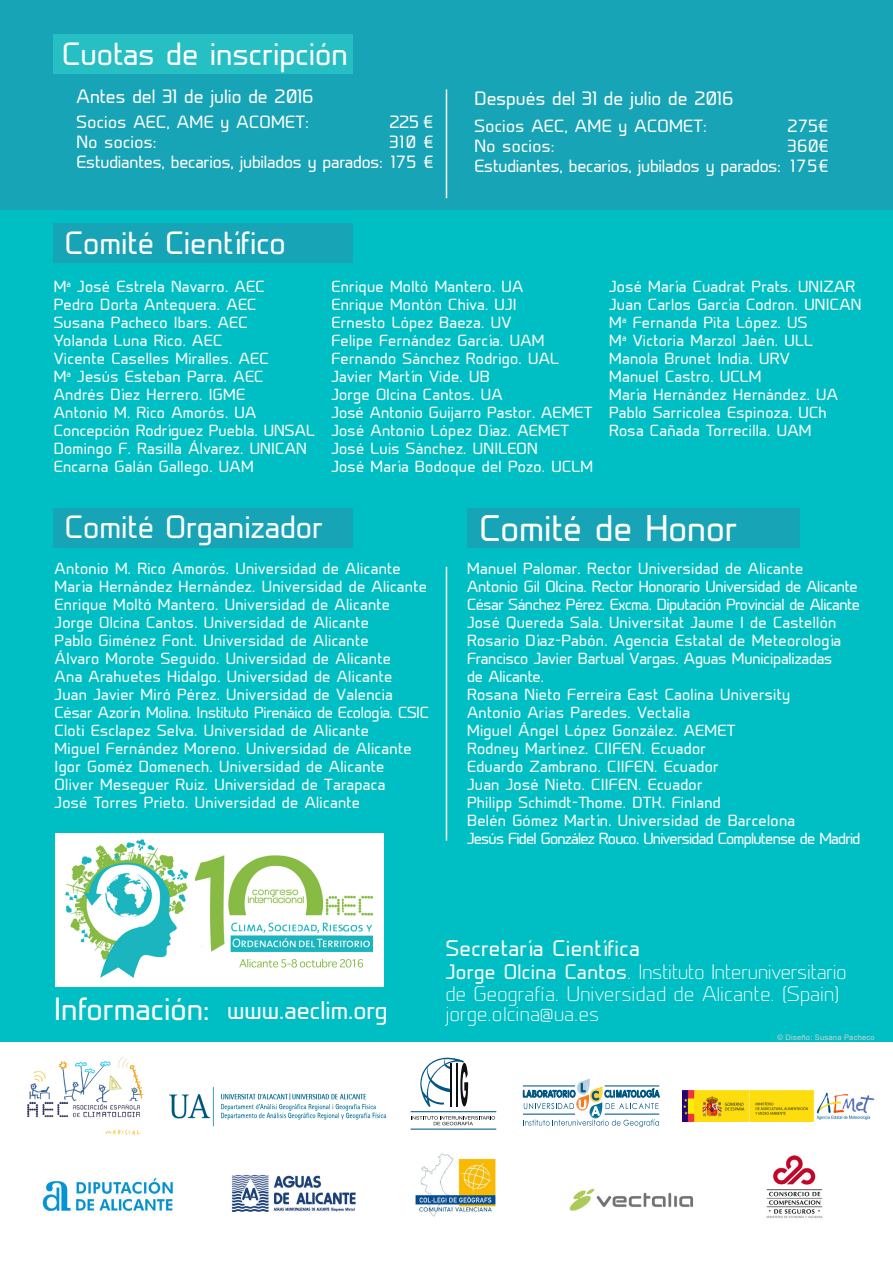
<style>
.page{position:relative;width:893px;height:1263px;background:#fff}
.page>*{position:absolute;margin:0;border:0;box-sizing:border-box;transform-origin:0 0}
.t1{font:34.5px "Prime";color:#fff}
.t2{font:30px "Prime";color:#fff}
.t3{font:24px "Prime";color:#fff}
.t4{font:21px "Prime";letter-spacing:.02em;color:#fff}
.t5{font:300 19.5px/22.5px "Prime";letter-spacing:.02em;color:#fff}
.t6{font:18px "Prime";color:#fff}
.t7{font:16.5px "Prime";letter-spacing:-.01em;color:#fff}
.t8{font:16.5px "Prime";letter-spacing:.02em;color:#fff}
.t9{font:15px "Prime";letter-spacing:.02em;color:#fff}
.t10{font:15px "Prime";letter-spacing:-.02em;color:#fff}
.t11{font:15px "Prime";letter-spacing:-.01em;color:#fff}
.t12{font:15px "Prime";letter-spacing:-.03em;color:#fff}
.t13{font:15px "Prime";letter-spacing:-.05em;color:#fff}
.t14{font:7.5px "Arial";letter-spacing:.03em;color:#cdced0}
.s1{font-weight:400}
</style>
<div class="page">
<div style="left:0;top:0;width:893px;height:210px;background:#16a4b6"></div>
<hr style="left:446px;top:89px;width:1px;height:109px;background:#fff">
<div style="left:0;top:210px;width:893px;height:831px;background:#00bfc4"></div>
<div style="left:54px;top:224px;width:299px;height:39px;background:#16a4b6"></div>
<div style="left:54px;top:508px;width:299px;height:39px;background:#16a4b6"></div>
<div style="left:467px;top:508px;width:332px;height:39px;background:#16a4b6"></div>
<div style="left:55px;top:833px;width:328px;height:153px;background:#fff"></div>
<img style="left:66px;top:839px;width:121px;height:139px">
<img style="left:195px;top:856px;width:177px;height:95px">
<svg style="left:239px;top:959px;width:124px;height:8px"></svg>
<div style="left:54px;top:35px;width:299px;height:39px;background:#26bfc4"></div>
<hr style="left:446px;top:567px;width:1px;height:273px;background:#fff">
<img style="left:42px;top:1178px;width:132px;height:35px">
<img style="left:415px;top:1153px;width:81px;height:64px">
<img style="left:232px;top:1175px;width:124px;height:37px">
<img style="left:27px;top:1056px;width:117px;height:79px">
<svg style="left:523px;top:1078px;width:136px;height:49px"></svg>
<hr style="left:605px;top:1085px;width:54px;height:1px;background:#005882">
<hr style="left:523px;top:1085px;width:52px;height:1px;background:#005882">
<hr style="left:523px;top:1114px;width:52px;height:1px;background:#005882">
<hr style="left:605px;top:1114px;width:54px;height:1px;background:#005882">
<hr style="left:411px;top:1129px;width:85px;height:1px;background:#045686">
<hr style="left:411px;top:1111px;width:85px;height:1px;background:#045686">
<svg style="left:411px;top:1116px;width:84px;height:9px"></svg>
<svg style="left:420px;top:1057px;width:48px;height:50px"></svg>
<img style="left:683px;top:1091px;width:192px;height:30px">
<img style="left:169px;top:1086px;width:217px;height:41px">
<img style="left:569px;top:1188px;width:124px;height:23px">
<img style="left:766px;top:1155px;width:57px;height:63px">
<p class="t2" style="left:62px;top:36px;width:287px">Cuotas de inscripción</p>
<p class="t6" style="left:77px;top:85px;width:239px">Antes del 31 de julio de 2016</p>
<p class="t8" style="left:77px;top:112px;width:233px">Socios AEC, AME y ACOMET:</p>
<p class="t7" style="left:389px;top:112px;width:46px">225 €</p>
<p class="t8" style="left:77px;top:132px;width:81px">No socios:</p>
<p class="t7" style="left:389px;top:132px;width:46px">310 €</p>
<p class="t7" style="left:77px;top:152px;width:358px">Estudiantes, becarios, jubilados y parados: 175 €</p>
<p class="t2" style="left:65px;top:225px;width:223px">Comité Científico</p>
<p class="t6" style="left:475px;top:88px;width:261px">Después del 31 de julio de 2016</p>
<p class="t8" style="left:475px;top:116px;width:233px">Socios AEC, AME y ACOMET:</p>
<p class="t7" style="left:787px;top:116px;width:42px">275€</p>
<p class="t8" style="left:475px;top:136px;width:81px">No socios:</p>
<p class="t7" style="left:787px;top:136px;width:43px">360€</p>
<p class="t7" style="left:475px;top:156px;width:355px">Estudiantes, becarios, jubilados y parados: 175€</p>
<p class="t9" style="left:54px;top:277px;width:212px">M<sup>a</sup> José Estrela Navarro. AEC</p>
<p class="t9" style="left:54px;top:295px;width:204px">Pedro Dorta Antequera. AEC</p>
<p class="t9" style="left:54px;top:313px;width:195px">Susana Pacheco Ibars. AEC</p>
<p class="t9" style="left:54px;top:331px;width:170px">Yolanda Luna Rico. AEC</p>
<p class="t9" style="left:54px;top:349px;width:216px">Vicente Caselles Miralles. AEC</p>
<p class="t9" style="left:54px;top:367px;width:211px">M<sup>a</sup> Jesús Esteban Parra. AEC</p>
<p class="t9" style="left:54px;top:385px;width:193px">Andrés Díez Herrero. IGME</p>
<p class="t9" style="left:54px;top:403px;width:204px">Antonio M. Rico Amorós. UA</p>
<p class="t9" style="left:54px;top:421px;width:262px">Concepción Rodríguez Puebla. UNSAL</p>
<p class="t9" style="left:54px;top:439px;width:255px">Domingo F. Rasilla Álvarez. UNICAN</p>
<p class="t9" style="left:54px;top:457px;width:201px">Encarna Galán Gallego. UAM</p>
<p class="t9" style="left:331px;top:277px;width:193px">Enrique Moltó Mantero. UA</p>
<p class="t9" style="left:331px;top:295px;width:187px">Enrique Montón Chiva. UJI</p>
<p class="t9" style="left:331px;top:313px;width:181px">Ernesto López Baeza. UV</p>
<p class="t9" style="left:331px;top:331px;width:215px">Felipe Fernández García. UAM</p>
<p class="t9" style="left:331px;top:349px;width:229px">Fernando Sánchez Rodrigo. UAL</p>
<p class="t9" style="left:331px;top:367px;width:160px">Javier Martín Vide. UB</p>
<p class="t9" style="left:331px;top:385px;width:173px">Jorge Olcina Cantos. UA</p>
<p class="t9" style="left:331px;top:403px;width:262px">José Antonio Guijarro Pastor. AEMET</p>
<p class="t9" style="left:331px;top:421px;width:239px">José Antonio López Díaz. AEMET</p>
<p class="t9" style="left:331px;top:439px;width:208px">José Luis Sánchez. UNILEON</p>
<p class="t9" style="left:331px;top:457px;width:263px">José María Bodoque del Pozo. UCLM</p>
<p class="t9" style="left:609px;top:277px;width:248px">José María Cuadrat Prats. UNIZAR</p>
<p class="t9" style="left:609px;top:295px;width:254px">Juan Carlos García Codron. UNICAN</p>
<p class="t9" style="left:609px;top:313px;width:200px">M<sup>a</sup> Fernanda Pita López. US</p>
<p class="t9" style="left:609px;top:331px;width:205px">M<sup>a</sup> Victoria Marzol Jaén. ULL</p>
<p class="t9" style="left:609px;top:349px;width:182px">Manola Brunet India. URV</p>
<p class="t9" style="left:609px;top:367px;width:154px">Manuel Castro. UCLM</p>
<p class="t9" style="left:609px;top:385px;width:230px">María Hernández Hernández. UA</p>
<p class="t9" style="left:609px;top:403px;width:219px">Pablo Sarricolea Espinoza. UCh</p>
<p class="t9" style="left:609px;top:421px;width:204px">Rosa Cañada Torrecilla. UAM</p>
<p class="t2" style="left:65px;top:509px;width:260px">Comité Organizador</p>
<p class="t9" style="left:55px;top:559px;width:348px">Antonio M. Rico Amorós. Universidad de Alicante</p>
<p class="t9" style="left:55px;top:577px;width:374px">María Hernández Hernández. Universidad de Alicante</p>
<p class="t9" style="left:55px;top:595px;width:337px">Enrique Moltó Mantero. Universidad de Alicante</p>
<p class="t9" style="left:55px;top:613px;width:316px">Jorge Olcina Cantos. Universidad de Alicante</p>
<p class="t9" style="left:55px;top:631px;width:316px">Pablo Giménez Font. Universidad de Alicante</p>
<p class="t9" style="left:55px;top:649px;width:338px">Álvaro Morote Seguido. Universidad de Alicante</p>
<p class="t9" style="left:55px;top:667px;width:339px">Ana Arahuetes Hidalgo. Universidad de Alicante</p>
<p class="t9" style="left:55px;top:685px;width:340px">Juan Javier Miró Pérez. Universidad de Valencia</p>
<p class="t10" style="left:55px;top:703px;width:376px">César Azorín Molina. Instituto Pirenáico de Ecología. CSIC</p>
<p class="t9" style="left:55px;top:721px;width:316px">Cloti Esclapez Selva. Universidad de Alicante</p>
<p class="t9" style="left:55px;top:739px;width:358px">Miguel Fernández Moreno. Universidad de Alicante</p>
<p class="t9" style="left:55px;top:757px;width:331px">Igor Goméz Domenech. Universidad de Alicante</p>
<p class="t9" style="left:55px;top:775px;width:332px">Oliver Meseguer Ruiz. Universidad de Tarapaca</p>
<p class="t9" style="left:55px;top:793px;width:307px">José Torres Prieto. Universidad de Alicante</p>
<p class="t1" style="left:479px;top:508px;width:260px">Comité de Honor</p>
<p class="t9" style="left:467px;top:559px;width:338px">Manuel Palomar. Rector Universidad de Alicante</p>
<p class="t10" style="left:467px;top:577px;width:392px">Antonio Gil Olcina. Rector Honorario Universidad de Alicante</p>
<p class="t12" style="left:467px;top:595px;width:394px">César Sánchez Pérez. Excma. Diputación Provincial de Alicante</p>
<p class="t9" style="left:467px;top:613px;width:371px">José Quereda Sala. Universitat Jaume I de Castellón</p>
<p class="t9" style="left:467px;top:631px;width:376px">Rosario Díaz-Pabón. Agencia Estatal de Meteorología</p>
<p class="t11" style="left:467px;top:649px;width:367px">Francisco Javier Bartual Vargas. Aguas Municipalizadas</p>
<p class="t11" style="left:467px;top:667px;width:78px">de Alicante.</p>
<p class="t9" style="left:467px;top:685px;width:324px">Rosana Nieto Ferreira East Caolina University</p>
<p class="t9" style="left:467px;top:703px;width:225px">Antonio Arias Paredes. Vectalia</p>
<p class="t9" style="left:467px;top:721px;width:270px">Miguel Ángel López González. AEMET</p>
<p class="t9" style="left:467px;top:739px;width:240px">Rodney Martínez. CIIFEN. Ecuador</p>
<p class="t9" style="left:467px;top:757px;width:253px">Eduardo Zambrano. CIIFEN. Ecuador</p>
<p class="t9" style="left:467px;top:775px;width:237px">Juan José Nieto. CIIFEN. Ecuador</p>
<p class="t9" style="left:467px;top:793px;width:255px">Philipp Schimdt-Thome. DTK. Finland</p>
<p class="t9" style="left:467px;top:811px;width:330px">Belén Gómez Martín. Universidad de Barcelona</p>
<p class="t13" style="left:467px;top:829px;width:395px">Jesús Fidel González Rouco. Universidad Complutense de Madrid</p>
<p class="t2" style="left:54px;top:990px;width:157px">Información:</p>
<p class="t3" style="left:227px;top:996px;width:162px">www.aeclim.org</p>
<p class="t4" style="left:446px;top:936px;width:196px">Secretaría Científica</p>
<p class="t5" style="left:446px;top:961px;width:402px"><span class="s1">Jorge Olcina Cantos</span>. Instituto Interuniversitario de Geografía. Universidad de Alicante. (Spain)</p>
<p class="t5" style="left:446px;top:1003px;width:155px">jorge.olcina@ua.es</p>
<p class="t14" style="left:778px;top:1032px;width:98px">© Diseño: Susana Pacheco</p>
</div>
